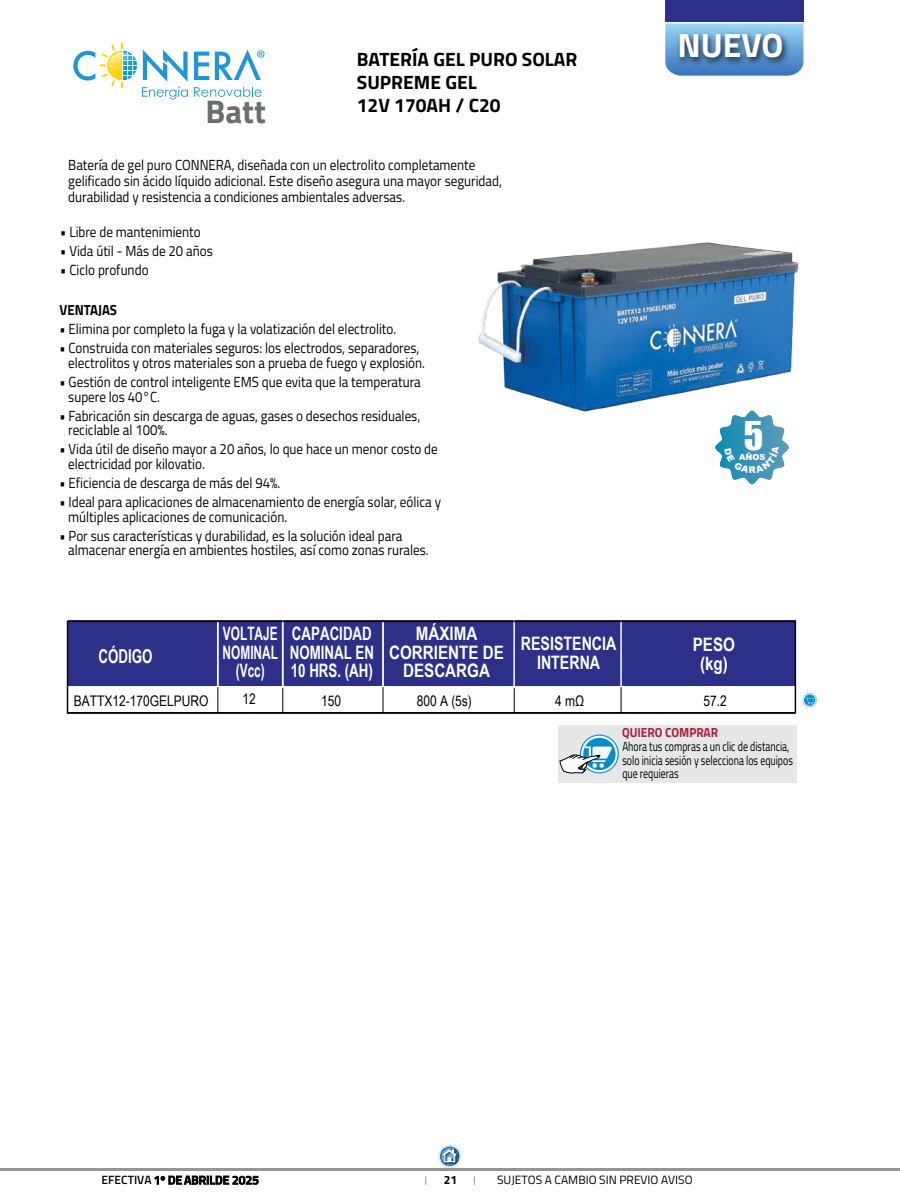
<style>
.page{position:relative;width:900px;height:1200px;background:#fff}
.page>*{position:absolute;margin:0;border:0;box-sizing:border-box;transform-origin:0 0}
.t1{font:36.45px "Impact";color:#fff}
.t2{font:700 33.75px "Titillium Web";color:#fff}
.t3{font:700 32.7px "Titillium Web";color:#6d6e70}
.t4{font:700 19.2px/23.1px "Titillium Web";color:#000}
.t5{font:700 19.2px "Arial Narrow";color:#fff;scale:.85 1}
.t6{font:700 18.6px/18.6px "Arial Narrow";color:#fff;text-align:center}
.t7{font:700 18.6px/18.6px "Arial Narrow";color:#fff;text-align:justify;scale:.88 1}
.t8{font:700 18.6px/18.6px "Arial Narrow";color:#fff;text-align:center;scale:.78 1}
.t9{font:700 18.6px/18.6px "Arial Narrow";color:#fff;text-align:center;scale:.93 1}
.t10{font:14.55px/14.5px "Titillium Web";color:#000;scale:.9 1}
.t11{font:14.55px "Arial Narrow";color:#000}
.t12{font:700 14.55px "Titillium Web";color:#000;scale:.9 1}
.t13{font:13.2px/13.2px "Titillium Web";color:#000;scale:.75 1}
.t14{font:700 13.2px "Titillium Web";color:#ac1d3f;scale:.9 1}
.t15{font:12px "Titillium Web";color:#000}
.t16{font:600 12px "Titillium Web";color:#000}
.t17{font:700 12px "Titillium Web";color:#000}
.t18{font:900 8.25px "Arial";color:#fff}
</style>
<div class="page">
<hr style="left:0;top:1168px;width:900px;height:3px;background:#939597">
<img style="left:478px;top:242px;width:321px;height:243px">
<div style="left:68px;top:621px;width:727px;height:65px;background:#2c3089"></div>
<hr style="left:217px;top:621px;width:2px;height:67px;background:#fff">
<hr style="left:620px;top:621px;width:2px;height:66px;background:#fff">
<svg style="left:621px;top:687px;width:1px;height:25px"></svg>
<hr style="left:513px;top:619px;width:2px;height:67px;background:#fff">
<svg style="left:514px;top:688px;width:1px;height:24px"></svg>
<svg style="left:217px;top:687px;width:1px;height:25px"></svg>
<hr style="left:282px;top:620px;width:2px;height:68px;background:#fff">
<svg style="left:282px;top:688px;width:1px;height:24px"></svg>
<hr style="left:382px;top:621px;width:2px;height:67px;background:#fff">
<svg style="left:383px;top:687px;width:1px;height:25px"></svg>
<div style="left:67px;top:621px;width:729px;height:93px;border:1px solid #000"></div>
<hr style="left:67px;top:712px;width:184px;height:2px;background:#000">
<hr style="left:251px;top:712px;width:544px;height:2px;background:#000">
<svg style="left:194px;top:52px;width:15px;height:28px"></svg>
<svg style="left:215px;top:50px;width:49px;height:30px"></svg>
<svg style="left:73px;top:43px;width:115px;height:56px"></svg>
<svg style="left:194px;top:87px;width:68px;height:10px"></svg>
<svg style="left:665px;top:23px;width:138px;height:51px"></svg>
<div style="left:665px;top:0;width:138px;height:21px;background:#2c3089"></div>
<img style="left:671px;top:23px;width:124px;height:53px">
<svg style="left:558px;top:726px;width:239px;height:57px;background:#dae1e5"></svg>
<svg style="left:795px;top:684px;width:22px;height:28px"></svg>
<svg style="left:438px;top:1145px;width:24px;height:23px"></svg>
<svg style="left:440px;top:1147px;width:19px;height:19px"></svg>
<svg style="left:715px;top:411px;width:74px;height:73px"></svg>
<h3 class="t3" style="left:205px;top:87px;width:62px">Batt</h3>
<h3 class="t4" style="left:357px;top:47px;width:222px">BATERÍA GEL PURO SOLAR<br>SUPREME GEL<br>12V 170AH / C20</h3>
<p class="t10" style="left:68px;top:156px;width:484px;line-height:16px">Batería de gel puro CONNERA, diseñada con un electrolito completamente gelificado sin ácido líquido adicional. Este diseño asegura una mayor seguridad, durabilidad y resistencia a condiciones ambientales adversas.</p>
<p class="t10" style="left:60px;top:224px;width:158px">• Libre de mantenimiento</p>
<p class="t10" style="left:60px;top:243px;width:171px">• Vida útil - Más de 20 años</p>
<p class="t10" style="left:60px;top:262px;width:100px">• Ciclo profundo</p>
<p class="t12" style="left:59px;top:299px;width:66px">VENTAJAS</p>
<p class="t10" style="left:59px;top:321px;width:376px">• Elimina por completo la fuga y la volatización del electrolito.</p>
<p class="t10" style="left:68px;top:340px;width:398px;text-indent:-9px">• Construida con materiales seguros: los electrodos, separadores, electrolitos y otros materiales son a prueba de fuego y explosión.</p>
<p class="t10" style="left:68px;top:374px;width:393px;text-indent:-9px">• Gestión de control inteligente EMS que evita que la temperatura supere los 40°C.</p>
<p class="t10" style="left:68px;top:408px;width:393px;text-indent:-9px">• Fabricación sin descarga de aguas, gases o desechos residuales, reciclable al 100%.</p>
<p class="t10" style="left:68px;top:441px;width:412px;text-indent:-9px">• Vida útil de diseño mayor a 20 años, lo que hace un menor costo de electricidad por kilovatio.</p>
<p class="t10" style="left:59px;top:475px;width:247px">• Eficiencia de descarga de más del 94%.</p>
<p class="t10" style="left:68px;top:494px;width:416px;text-indent:-9px">• Ideal para aplicaciones de almacenamiento de energía solar, eólica y múltiples aplicaciones de comunicación.</p>
<p class="t10" style="left:68px;top:527px;width:402px;text-indent:-9px">• Por sus características y durabilidad, es la solución ideal para almacenar energía en ambientes hostiles, así como zonas rurales.</p>
<h2 class="t2" style="left:678px;top:20px;width:108px">NUEVO</h2>
<h1 class="t1" style="left:744px;top:408px;width:21px">5</h1>
<p class="t18" style="left:739px;top:451px;width:28px">AÑOS</p>
<h3 class="t5" style="left:99px;top:641px;width:65px">CÓDIGO</h3>
<p class="t8" style="left:223px;top:623px;width:73px">VOLTAJE<br>NOMINAL (Vcc)</p>
<p class="t7" style="left:290px;top:624px;width:97px">CAPACIDAD NOMINAL EN 10 HRS. (AH)</p>
<p class="t6" style="left:389px;top:624px;width:116px">MÁXIMA<br>CORRIENTE DE<br>DESCARGA</p>
<p class="t9" style="left:521px;top:634px;width:104px">RESISTENCIA<br>INTERNA</p>
<p class="t6" style="left:693px;top:634px;width:44px">PESO (kg)</p>
<p class="t11" style="left:242px;top:688px;width:15px">12</p>
<p class="t11" style="left:74px;top:690px;width:136px">BATTX12-170GELPURO</p>
<p class="t11" style="left:321px;top:690px;width:21px">150</p>
<p class="t11" style="left:417px;top:690px;width:57px">800 A (5s)</p>
<p class="t11" style="left:555px;top:690px;width:31px">4 mΩ</p>
<p class="t11" style="left:703px;top:690px;width:25px">57.2</p>
<p class="t14" style="left:622px;top:722px;width:108px">QUIERO COMPRAR</p>
<p class="t13" style="left:622px;top:740px;width:229px">Ahora tus compras a un clic de distancia, solo inicia sesión y selecciona los equipos que requieras</p>
<p class="t16" style="left:102px;top:1171px;width:159px">EFECTIVA 1º DE ABRILDE 2025</p>
<p class="t17" style="left:444px;top:1171px;width:15px">21</p>
<p class="t15" style="left:497px;top:1171px;width:197px">SUJETOS A CAMBIO SIN PREVIO AVISO</p>
</div>
